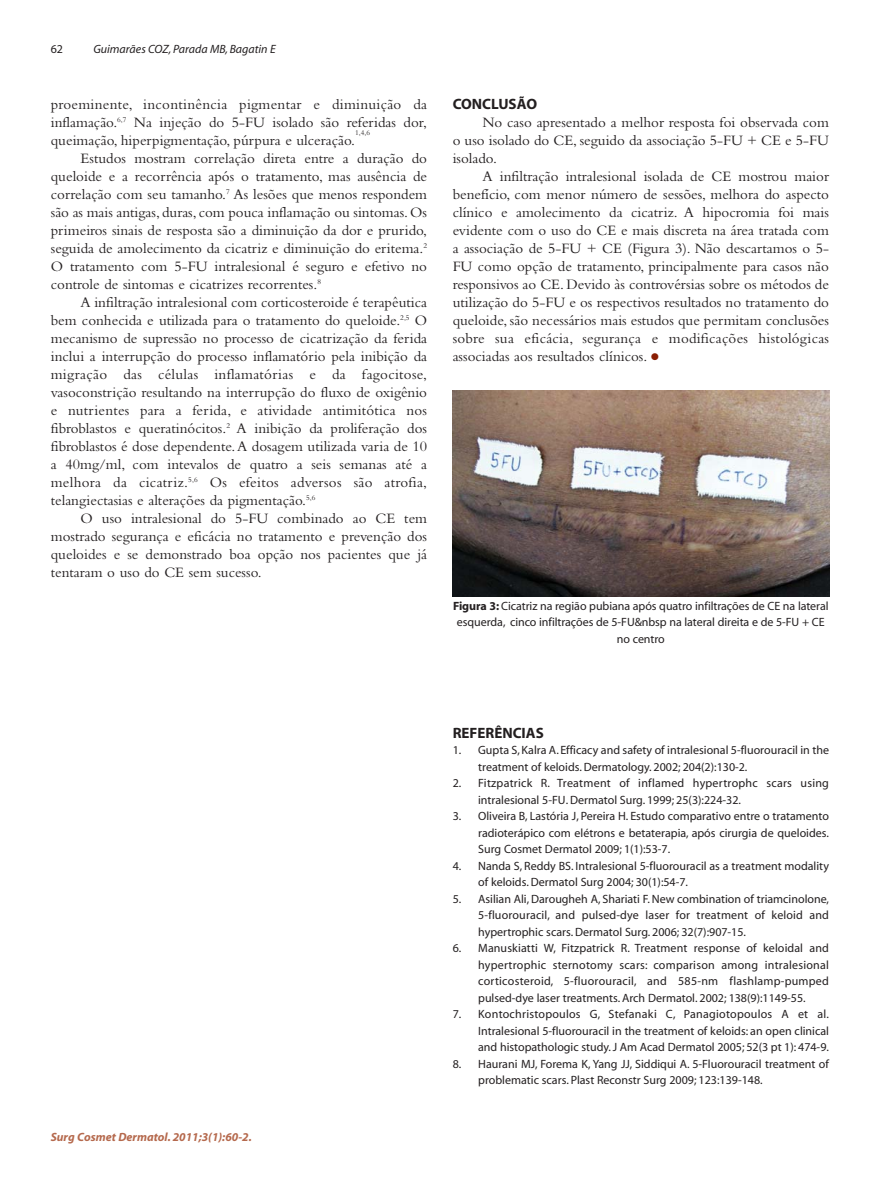
<style>
.page{position:relative;width:893px;height:1191px;background:#fff}
.page>*{position:absolute;margin:0;border:0;box-sizing:border-box;transform-origin:0 0}
.t1{font:15px/18px "Bembo";color:#231f20;text-align:justify}
.t2{font:700 15px "Myriad";color:#231f20}
.t3{font:12px/16.5px "Myriad";color:#231f20;text-align:justify}
.t4{font:12px/16.5px "Myriad";letter-spacing:.02em;color:#231f20}
.t5{font:italic 700 12px "Myriad";color:#b5694d}
.t6{font:italic 12px "Myriad";color:#231f20}
.t7{font:7.5px "Bembo";color:#231f20}
.s1{font-weight:700}
</style>
<div class="page">
<img style="left:453px;top:391px;width:376px;height:205px">
<p class="t3" style="left:51px;top:42px;width:14px">62</p>
<p class="t6" style="left:93px;top:45px;width:184px">Guimarães COZ, Parada MB, Bagatin E</p>
<p class="t1" style="left:51px;top:97px;width:378px">proeminente, incontinência pigmentar e diminuição da inflamação.<sup>6,7</sup> Na injeção do 5-FU isolado são referidas dor, queimação, hiperpigmentação, púrpura e ulceração.</p>
<p class="t7" style="left:355px;top:130px;width:16px">1,4,6</p>
<p class="t1" style="left:51px;top:151px;width:378px;text-indent:30px">Estudos mostram correlação direta entre a duração do queloide e a recorrência após o tratamento, mas ausência de correlação com seu tamanho.<sup>7</sup> As lesões que menos respondem são as mais antigas,duras,com pouca inflamação ou sintomas.Os primeiros sinais de resposta são a diminuição da dor e prurido, seguida de amolecimento da cicatriz e diminuição do eritema.<sup>2<br></sup>O tratamento com 5-FU intralesional é seguro e efetivo no controle de sintomas e cicatrizes recorrentes.<sup>8</sup></p>
<p class="t1" style="left:51px;top:295px;width:378px;text-indent:30px">A infiltração intralesional com corticosteroide é terapêutica bem conhecida e utilizada para o tratamento do queloide.<sup>2,5</sup> O mecanismo de supressão no processo de cicatrização da ferida inclui a interrupção do processo inflamatório pela inibição da migração das células inflamatórias e da fagocitose, vasoconstrição resultando na interrupção do fluxo de oxigênio e nutrientes para a ferida, e atividade antimitótica nos fibroblastos e queratinócitos.<sup>2</sup> A inibição da proliferação dos fibroblastos é dose dependente.A dosagem utilizada varia de 10 a 40mg/ml, com intevalos de quatro a seis semanas até a melhora da cicatriz.<sup>5,6</sup> Os efeitos adversos são atrofia, telangiectasias e alterações da pigmentação.<sup>5,6</sup></p>
<p class="t1" style="left:51px;top:511px;width:378px;text-indent:30px">O uso intralesional do 5-FU combinado ao CE tem mostrado segurança e eficácia no tratamento e prevenção dos queloides e se demonstrado boa opção nos pacientes que já tentaram o uso do CE sem sucesso.</p>
<p class="t2" style="left:453px;top:98px;width:86px">CONCLUSÃO</p>
<p class="t1" style="left:453px;top:115px;width:378px;text-indent:30px">No caso apresentado a melhor resposta foi observada com o uso isolado do CE, seguido da associação 5-FU + CE e 5-FU isolado.</p>
<p class="t1" style="left:453px;top:169px;width:378px;text-indent:30px">A infiltração intralesional isolada de CE mostrou maior benefício, com menor número de sessões, melhora do aspecto clínico e amolecimento da cicatriz. A hipocromia foi mais evidente com o uso do CE e mais discreta na área tratada com a associação de 5-FU + CE (Figura 3). Não descartamos o 5- FU como opção de tratamento, principalmente para casos não responsivos ao CE. Devido às controvérsias sobre os métodos de utilização do 5-FU e os respectivos resultados no tratamento do queloide, são necessários mais estudos que permitam conclusões sobre sua eficácia, segurança e modificações histológicas associadas aos resultados clínicos.</p>
<p class="t3" style="left:453px;top:598px;width:377px;text-align:center"><span class="s1">Figura 3:</span> Cicatriz na região pubiana após quatro infiltrações de CE na lateral esquerda, cinco infiltrações de 5-FU&amp;nbsp na lateral direita e de 5-FU + CE no centro</p>
<p class="t5" style="left:51px;top:1132px;width:203px">Surg Cosmet Dermatol. 2011;3(1):60-2.</p>
<p class="t2" style="left:453px;top:727px;width:93px">REFERÊNCIAS</p>
<p class="t3" style="left:478px;top:743px;width:352px;text-indent:-26px">1. Gupta S, Kalra A. Efficacy and safety of intralesional 5-fluorouracil in the treatment of keloids. Dermatology. 2002; 204(2):130-2.</p>
<p class="t4" style="left:478px;top:776px;width:352px;text-indent:-26px">2. Fitzpatrick R. Treatment of inflamed hypertrophc scars using intralesional 5-FU. Dermatol Surg. 1999; 25(3):224-32.</p>
<p class="t3" style="left:478px;top:809px;width:352px;text-indent:-26px">3. Oliveira B, Lastória J, Pereira H. Estudo comparativo entre o tratamento radioterápico com elétrons e betaterapia, após cirurgia de queloides.<br>Surg Cosmet Dermatol 2009; 1(1):53-7.</p>
<p class="t3" style="left:478px;top:858px;width:352px;text-indent:-26px">4. Nanda S, Reddy BS. Intralesional 5-fluorouracil as a treatment modality of keloids. Dermatol Surg 2004; 30(1):54-7.</p>
<p class="t3" style="left:478px;top:891px;width:352px;text-indent:-26px">5. Asilian Ali, Darougheh A, Shariati F. New combination of triamcinolone, 5-fluorouracil, and pulsed-dye laser for treatment of keloid and hypertrophic scars. Dermatol Surg. 2006; 32(7):907-15.</p>
<p class="t3" style="left:478px;top:941px;width:352px;text-indent:-26px">6. Manuskiatti W, Fitzpatrick R. Treatment response of keloidal and hypertrophic sternotomy scars: comparison among intralesional corticosteroid, 5-fluorouracil, and 585-nm flashlamp-pumped pulsed-dye laser treatments. Arch Dermatol. 2002; 138(9):1149-55.</p>
<p class="t3" style="left:478px;top:1007px;width:352px;text-indent:-26px">7. Kontochristopoulos G, Stefanaki C, Panagiotopoulos A et al.<br>Intralesional 5-fluorouracil in the treatment of keloids: an open clinical and histopathologic study. J Am Acad Dermatol 2005; 52(3 pt 1): 474-9.</p>
<p class="t3" style="left:478px;top:1056px;width:352px;text-indent:-26px">8. Haurani MJ, Forema K, Yang JJ, Siddiqui A. 5-Fluorouracil treatment of problematic scars. Plast Reconstr Surg 2009; 123:139-148.</p>
</div>
